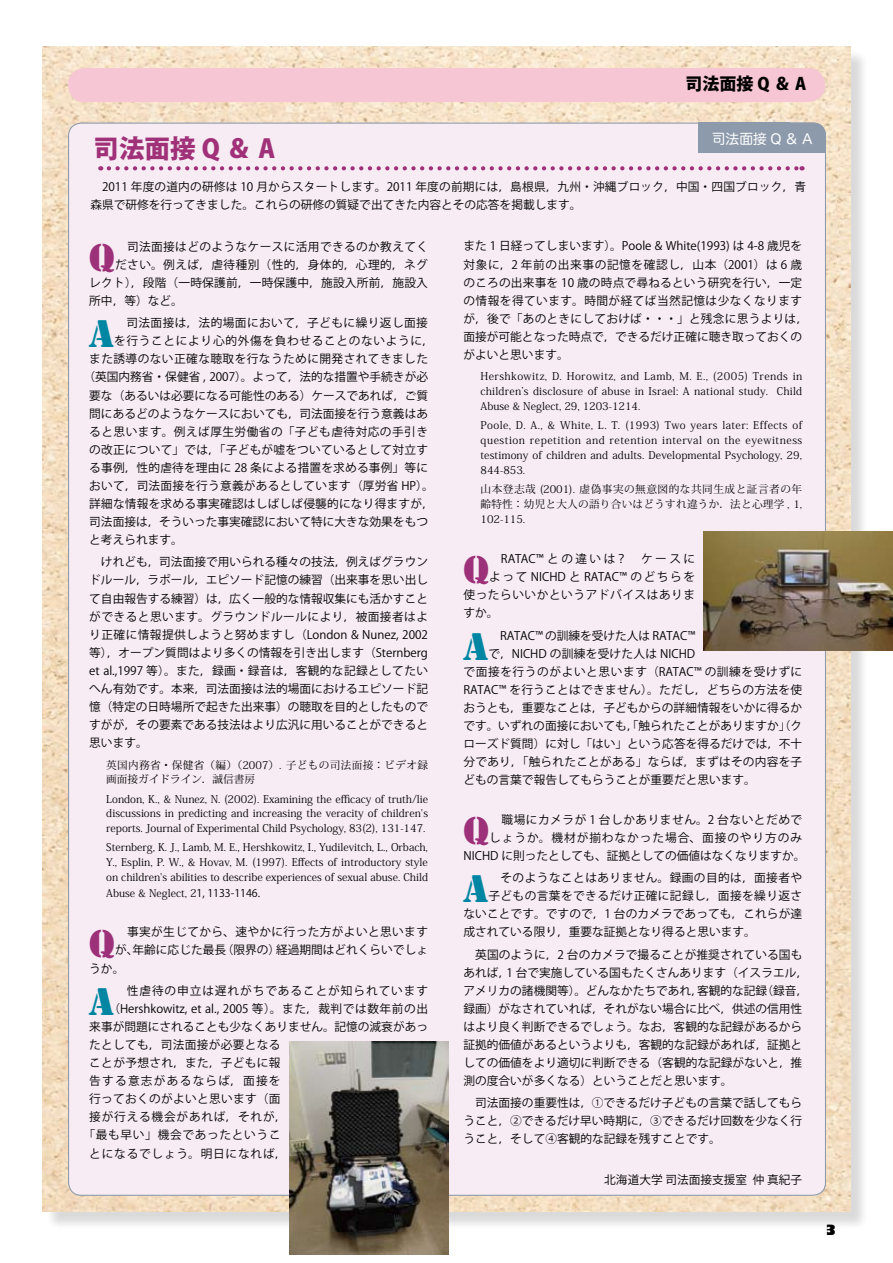
<style>
.page{position:relative;width:893px;height:1263px;background:#fff}
.page>*{position:absolute;margin:0;border:0;box-sizing:border-box;transform-origin:0 0}
.t1{font:35.85px "Stencil Std";color:#9c3079}
.t2{font:35.85px "Stencil Std";color:#0086a2}
.t3{font:800 25.5px "Koz Go Pro";color:#a03179}
.t4{font:800 16.95px "Koz Go Pro";color:#000}
.t5{font:13.8px "Hira Maru Pro W4";color:#fff}
.t6{font:800 13.8px "Gill Sans";color:#000}
.t7{font:11.7px/18px "Koz Go Pro";letter-spacing:.005em;color:#000}
.t8{font:11.7px "Koz Go Pro";letter-spacing:.035em;color:#000}
.t9{font:11.7px/18px "Koz Go Pro";letter-spacing:.045em;color:#000;text-align:right}
.t10{font:11.7px "Koz Go Pro";letter-spacing:.03em;color:#000}
.t11{font:11.7px "Koz Go Pro";letter-spacing:.025em;color:#000}
.t12{font:11.7px "Koz Go Pro";letter-spacing:.04em;color:#000}
.t13{font:11.7px "Koz Go Pro";letter-spacing:.065em;color:#000}
.t14{font:11.7px "Koz Go Pro";letter-spacing:.05em;color:#000}
.t15{font:11.7px "Koz Go Pro";letter-spacing:.055em;color:#000}
.t16{font:11.7px "Koz Go Pro";letter-spacing:.075em;color:#000}
.t17{font:11.7px "Koz Go Pro";letter-spacing:.205em;color:#000}
.t18{font:11.7px "Koz Go Pro";letter-spacing:.06em;color:#000}
.t19{font:11.7px "Koz Go Pro";letter-spacing:.105em;color:#000}
.t20{font:10.65px/14.9px "Koz Min Pro";color:#000;text-align:justify}
.t21{font:10.65px/14.9px "Koz Min Pro";letter-spacing:.035em;color:#000}
.s1{font-family:"Koz Go Pro"}
</style>
<div class="page">
<div style="left:45px;top:49px;width:824px;height:1181px;background:#000;opacity:.25"></div>
<img style="left:43px;top:47px;width:807px;height:1165px">
<div style="left:68px;top:68px;width:757px;height:34px;background:#f7c6d5;border-radius:17px"></div>
<div style="left:69px;top:123px;width:756px;height:1072px;background:#f7ecf4;border-radius:13px"></div>
<svg style="left:109px;top:166px;width:693px;height:4px"></svg>
<div style="left:698px;top:123px;width:128px;height:29px;background:#8d9aab;border-radius:13px"></div>
<div style="left:698px;top:133px;width:128px;height:19px;background:#8d9aab"></div>
<img style="left:704px;top:531px;width:189px;height:120px">
<img style="left:289px;top:1042px;width:159px;height:212px">
<h3 class="t4" style="left:685px;top:73px;width:123px">司法面接 Q ＆ A</h3>
<h2 class="t3" style="left:94px;top:132px;width:183px">司法面接 Q ＆ A</h2>
<p class="t5" style="left:712px;top:127px;width:103px">司法面接 Q ＆ A</p>
<p class="t7" style="left:90px;top:178px;width:717px">　2011 年度の道内の研修は 10 月からスタートします。2011 年度の前期には，島根県，九州・沖縄ブロック，中国・四国ブロック，青森県で研修を行ってきました。これらの研修の質疑で出てきた内容とその応答を掲載します。</p>
<h1 class="t1" style="left:89px;top:234px;width:27px">Q</h1>
<p class="t10" style="left:115px;top:239px;width:315px">　司法面接はどのようなケースに活用できるのか教えてく</p>
<p class="t12" style="left:115px;top:257px;width:314px">ださい。例えば，虐待種別（性的，身体的，心理的，ネグ</p>
<p class="t7" style="left:89px;top:274px;width:340px">レクト），段階（一時保護前，一時保護中，施設入所前，施設入</p>
<p class="t7" style="left:89px;top:292px;width:95px">所中，等）など。</p>
<h1 class="t2" style="left:89px;top:311px;width:26px">A</h1>
<p class="t8" style="left:114px;top:315px;width:315px">　司法面接は，法的場面において，子どもに繰り返し面接</p>
<p class="t15" style="left:114px;top:333px;width:321px">を行うことにより心的外傷を負わせることのないように，</p>
<p class="t8" style="left:89px;top:351px;width:340px">また誘導のない正確な聴取を行なうために開発されてきました</p>
<p class="t7" style="left:83px;top:368px;width:346px">（英国内務省・保健省 , 2007）。よって，法的な措置や手続きが必</p>
<p class="t7" style="left:89px;top:386px;width:340px">要な（あるいは必要になる可能性のある）ケースであれば，ご質</p>
<p class="t7" style="left:89px;top:405px;width:340px">問にあるどのようなケースにおいても，司法面接を行う意義はあ</p>
<p class="t12" style="left:89px;top:424px;width:340px">ると思います。例えば厚生労働省の「子ども虐待対応の手引き</p>
<p class="t7" style="left:89px;top:441px;width:340px">の改正について」では，「子どもが嘘をついているとして対立す</p>
<p class="t7" style="left:89px;top:459px;width:340px">る事例，性的虐待を理由に 28 条による措置を求める事例」等に</p>
<p class="t7" style="left:89px;top:477px;width:346px">おいて，司法面接を行う意義があるとしています（厚労省 HP）。</p>
<p class="t7" style="left:89px;top:495px;width:346px">詳細な情報を求める事実確認はしばしば侵襲的になり得ますが，</p>
<p class="t7" style="left:89px;top:513px;width:340px">司法面接は，そういった事実確認において特に大きな効果をもつ</p>
<p class="t7" style="left:89px;top:531px;width:95px">と考えられます。</p>
<p class="t7" style="left:89px;top:553px;width:340px;text-align:justify">　けれども，司法面接で用いられる種々の技法，例えばグラウンドルール，ラポール，エピソード記憶の練習（出来事を思い出して自由報告する練習）は，広く一般的な情報収集にも活かすことができると思います。グラウンドルールにより，被面接者はより正確に情報提供しようと努めますし（London &amp; Nunez, 2002等），オープン質問はより多くの情報を引き出します（Sternberg et al.,1997 等）。また，録画・録音は，客観的な記録としてたいへん有効です。本来，司法面接は法的場面におけるエピソード記憶（特定の日時場所で起きた出来事）の聴取を目的としたものですがが，その要素である技法はより広汎に用いることができると思います。</p>
<p class="t21" style="left:106px;top:757px;width:323px">英国内務省・保健省（編）（2007）. 子どもの司法面接：ビデオ録画面接ガイドライン．誠信書房</p>
<p class="t20" style="left:106px;top:791px;width:323px">London, K., &amp; Nunez, N. (2002). Examining the efficacy of truth/lie discussions in predicting and increasing the veracity of children's reports. Journal of Experimental Child Psychology, 83(2), 131-147.</p>
<p class="t20" style="left:106px;top:840px;width:323px">Sternberg, K. J., Lamb, M. E., Hershkowitz, I., Yudilevitch, L., Orbach, Y., Esplin, P. W., &amp; Hovav, M. (1997). Effects of introductory style on children's abilities to describe experiences of sexual abuse. Child Abuse &amp; Neglect, 2<span class="s1">1, 1133-1146.</span></p>
<h1 class="t1" style="left:89px;top:920px;width:27px">Q</h1>
<p class="t10" style="left:115px;top:924px;width:314px">　事実が生じてから、速やかに行った方がよいと思います</p>
<p class="t7" style="left:115px;top:941px;width:314px">が、年齢に応じた最長（限界の）経過期間はどれくらいでしょ</p>
<p class="t7" style="left:89px;top:959px;width:37px">うか。</p>
<h1 class="t2" style="left:89px;top:978px;width:26px">A</h1>
<p class="t16" style="left:114px;top:983px;width:315px">　性虐待の申立は遅れがちであることが知られています</p>
<p class="t7" style="left:108px;top:1000px;width:321px">（Hershkowitz, et al., 2005 等）。また，裁判では数年前の出</p>
<p class="t7" style="left:89px;top:1018px;width:340px">来事が問題にされることも少なくありません。記憶の減衰があっ</p>
<p class="t11" style="left:89px;top:1037px;width:193px">たとしても，司法面接が必要となる</p>
<p class="t10" style="left:89px;top:1055px;width:193px">ことが予想され，また，子どもに報</p>
<p class="t19" style="left:89px;top:1073px;width:193px">告する意志があるならば，面接を</p>
<p class="t11" style="left:89px;top:1091px;width:193px">行っておくのがよいと思います（面</p>
<p class="t13" style="left:89px;top:1109px;width:199px">接が行える機会があれば，それが，</p>
<p class="t18" style="left:83px;top:1127px;width:199px">「最も早い」機会であったというこ</p>
<p class="t13" style="left:89px;top:1145px;width:199px">とになるでしょう。明日になれば，</p>
<p class="t7" style="left:463px;top:237px;width:346px">また 1 日経ってしまいます）。Poole &amp; White(1993) は 4-8 歳児を対象に，2 年前の出来事の記憶を確認し，山本（2001）は 6 歳のころの出来事を 10 歳の時点で尋ねるという研究を行い，一定の情報を得ています。時間が経てば当然記憶は少なくなりますが，後で「あのときにしておけば・・・」と残念に思うよりは，面接が可能となった時点で，できるだけ正確に聴き取っておくのがよいと思います。</p>
<p class="t20" style="left:480px;top:369px;width:323px">Hershkowitz, D. Horowitz, and Lamb, M. E., (2005) Trends in children’s disclosure of abuse in Israel: A national study. Child Abuse &amp; Neglect, 29, 1203-1214.</p>
<p class="t20" style="left:480px;top:418px;width:323px">Poole, D. A., &amp; White, L. T. (1993) Two years later: Effects of question repetition and retention interval on the eyewitness testimony of children and adults. Developmental Psychology, 29, 844-853.</p>
<p class="t20" style="left:480px;top:481px;width:323px">山本登志哉 (2001). 虚偽事実の無意図的な共同生成と証言者の年齢特性：幼児と大人の語り合いはどうすれ違うか．法と心理学 , 1, 102-115.</p>
<h1 class="t1" style="left:463px;top:547px;width:27px">Q</h1>
<p class="t17" style="left:489px;top:551px;width:207px">　RATAC™との違いは？　ケースに</p>
<p class="t7" style="left:489px;top:568px;width:207px">よって NICHD と RATAC™ のどちらを</p>
<p class="t9" style="left:463px;top:586px;width:233px">使ったらいいかというアドバイスはありま</p>
<p class="t7" style="left:463px;top:604px;width:37px">すか。</p>
<h1 class="t2" style="left:463px;top:623px;width:26px">A</h1>
<p class="t7" style="left:488px;top:627px;width:208px">　RATAC™ の訓練を受けた人は RATAC™</p>
<p class="t7" style="left:488px;top:645px;width:208px">で，NICHD の訓練を受けた人は NICHD</p>
<p class="t14" style="left:463px;top:664px;width:340px">で面接を行うのがよいと思います（RATAC™ の訓練を受けずに</p>
<p class="t11" style="left:463px;top:682px;width:340px">RATAC™ を行うことはできません）。ただし，どちらの方法を使</p>
<p class="t7" style="left:463px;top:699px;width:340px">おうとも，重要なことは，子どもからの詳細情報をいかに得るか</p>
<p class="t7" style="left:463px;top:717px;width:340px">です。いずれの面接においても，「触られたことがありますか」（ク</p>
<p class="t7" style="left:463px;top:735px;width:340px">ローズド質問）に対し「はい」という応答を得るだけでは，不十</p>
<p class="t7" style="left:463px;top:753px;width:340px">分であり，「触られたことがある」ならば，まずはその内容を子</p>
<p class="t7" style="left:463px;top:771px;width:294px">どもの言葉で報告してもらうことが重要だと思います。</p>
<h1 class="t1" style="left:463px;top:807px;width:27px">Q</h1>
<p class="t9" style="left:463px;top:810px;width:343px">　職場にカメラが 1 台しかありません。2 台ないとだめで<br>しょうか。機材が揃わなかった場合、面接のやり方のみ<br>NICHD に則ったとしても、証拠としての価値はなくなりますか。</p>
<h1 class="t2" style="left:463px;top:866px;width:26px">A</h1>
<p class="t8" style="left:488px;top:870px;width:315px">　そのようなことはありません。録画の目的は，面接者や</p>
<p class="t8" style="left:488px;top:888px;width:315px">子どもの言葉をできるだけ正確に記録し，面接を繰り返さ</p>
<p class="t7" style="left:463px;top:905px;width:340px">ないことです。ですので，1 台のカメラであっても，これらが達</p>
<p class="t7" style="left:463px;top:923px;width:294px">成されている限り，重要な証拠となり得ると思います。</p>
<p class="t7" style="left:463px;top:945px;width:346px">　英国のように，2 台のカメラで撮ることが推奨されている国もあれば，1 台で実施している国もたくさんあります（イスラエル，アメリカの諸機関等）。どんなかたちであれ，客観的な記録（録音，録画）がなされていれば，それがない場合に比べ，供述の信用性はより良く判断できるでしょう。なお，客観的な記録があるから証拠的価値があるというよりも，客観的な記録があれば，証拠としての価値をより適切に判断できる（客観的な記録がないと，推測の度合いが多くなる）ということだと思います。</p>
<p class="t7" style="left:463px;top:1094px;width:340px;text-align:justify">　司法面接の重要性は，①できるだけ子どもの言葉で話してもらうこと，②できるだけ早い時期に，③できるだけ回数を少なく行うこと，そして④客観的な記録を残すことです。</p>
<p class="t7" style="left:604px;top:1171px;width:199px">北海道大学司法面接支援室 仲真紀子</p>
<p class="t6" style="left:825px;top:1221px;width:13px">3</p>
</div>
